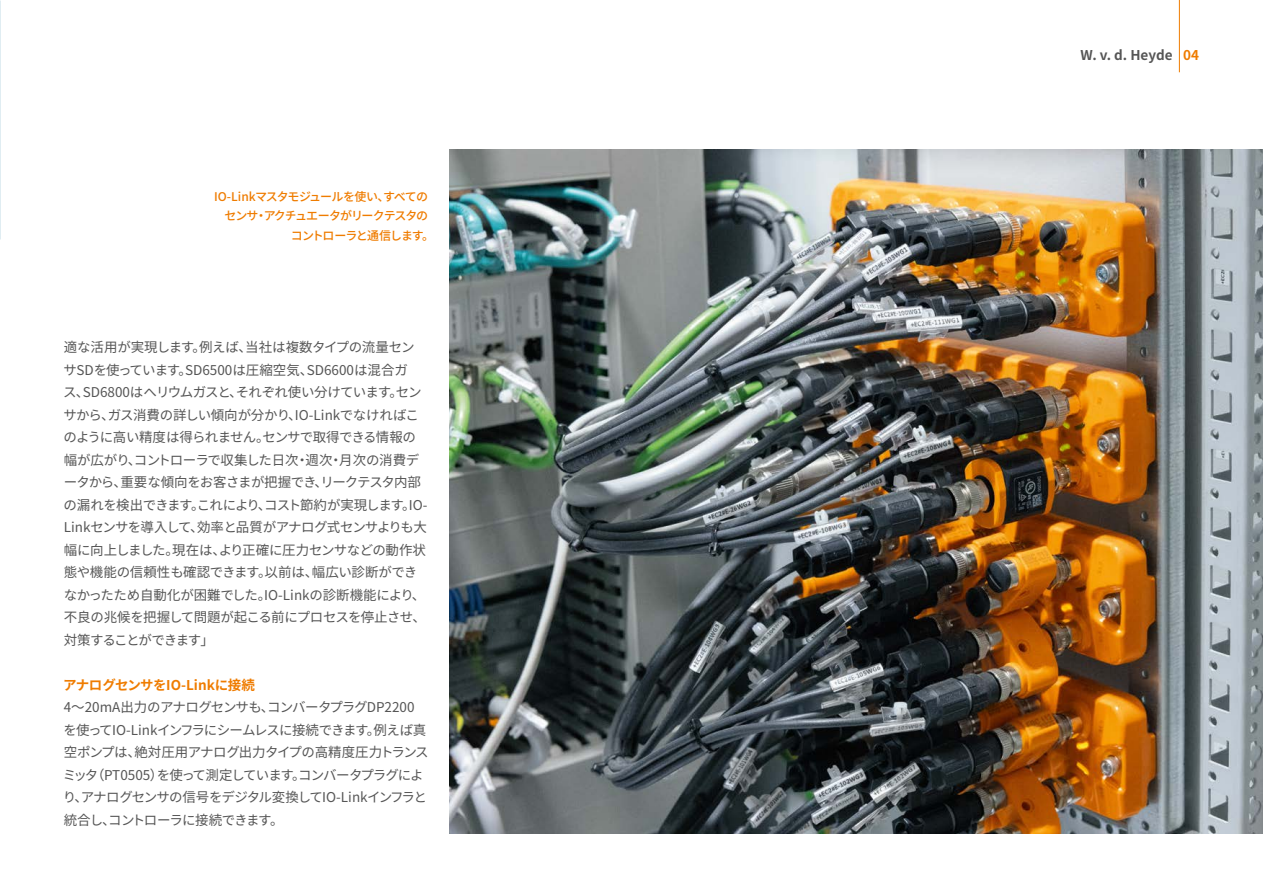
<style>
.page{position:relative;width:1263px;height:893px;background:#fff}
.page>*{position:absolute;margin:0;border:0;box-sizing:border-box;transform-origin:0 0}
.Fließtext_9pt_verschachtelt{font:13.5px/22.5px "Source Han Sans";letter-spacing:-.035em;color:#565656}
.Fließtext_9pt_verschachtelt-2{font:13.5px/22.5px "Source Han Sans";letter-spacing:-.055em;color:#565656}
.Fließtext_9pt_headline_orange{font:700 13.5px "Source Han Sans";letter-spacing:-.03em;color:#ef7c00}
.t1{font:700 13.5px "Source Han Sans";color:#565656}
.Bildunterschrift_rebü{font:500 12px "Source Han Sans";letter-spacing:-.085em;color:#ef7c00}
.Bildunterschrift_rebü-2{font:500 12px "Source Han Sans";letter-spacing:-.055em;color:#ef7c00}
.s1{color:#ef7c00}
</style>
<div class="page">
<img style="left:449px;top:150px;width:814px;height:684px">
<hr style="left:1179px;top:0;width:1px;height:72px;background:#ef7c00">
<p class="Bildunterschrift_rebü-2" style="left:214px;top:190px;width:216px">IO-Linkマスタモジュールを使い、すべての</p>
<p class="Bildunterschrift_rebü" style="left:225px;top:209px;width:205px">センサ・アクチュエータがリークテスタの</p>
<p class="Bildunterschrift_rebü" style="left:291px;top:229px;width:145px">コントローラと通信します。</p>
<p class="Fließtext_9pt_verschachtelt" style="left:63px;top:336px;width:366px">適な活用が実現します。例えば、当社は複数タイプの流量センサSDを使っています。SD6500は圧縮空気、SD6600は混合ガ<br>ス、SD6800はヘリウムガスと、それぞれ使い分けています。センサから、ガス消費の詳しい傾向が分かり、IO-Linkでなければこのように高い精度は得られません。センサで取得できる情報の幅が広がり、コントローラで収集した日次・週次・月次の消費データから、重要な傾向をお客さまが把握でき、リークテスタ内部の漏れを検出できます。これにより、コスト節約が実現します。IO-Linkセンサを導入して、効率と品質がアナログ式センサよりも大幅に向上しました。現在は、より正確に圧力センサなどの動作状態や機能の信頼性も確認できます。以前は、幅広い診断ができなかったため自動化が困難でした。IO-Linkの診断機能により、不良の兆候を把握して問題が起こる前にプロセスを停止させ、対策することができます」</p>
<p class="Fließtext_9pt_headline_orange" style="left:63px;top:677px;width:193px">アナログセンサをIO-Linkに接続</p>
<p class="Fließtext_9pt_verschachtelt-2" style="left:63px;top:696px;width:367px">4～20mA出力のアナログセンサも、コンバータプラグDP2200を使ってIO-Linkインフラにシームレスに接続できます。例えば真空ポンプは、絶対圧用アナログ出力タイプの高精度圧力トランスミッタ（PT0505）を使って測定しています。コンバータプラグにより、アナログセンサの信号をデジタル変換してIO-Linkインフラと統合し、コントローラに接続できます。</p>
<p class="t1" style="left:1081px;top:47px;width:120px">W. v. d. Heyde <span class="s1">04</span></p>
</div>
